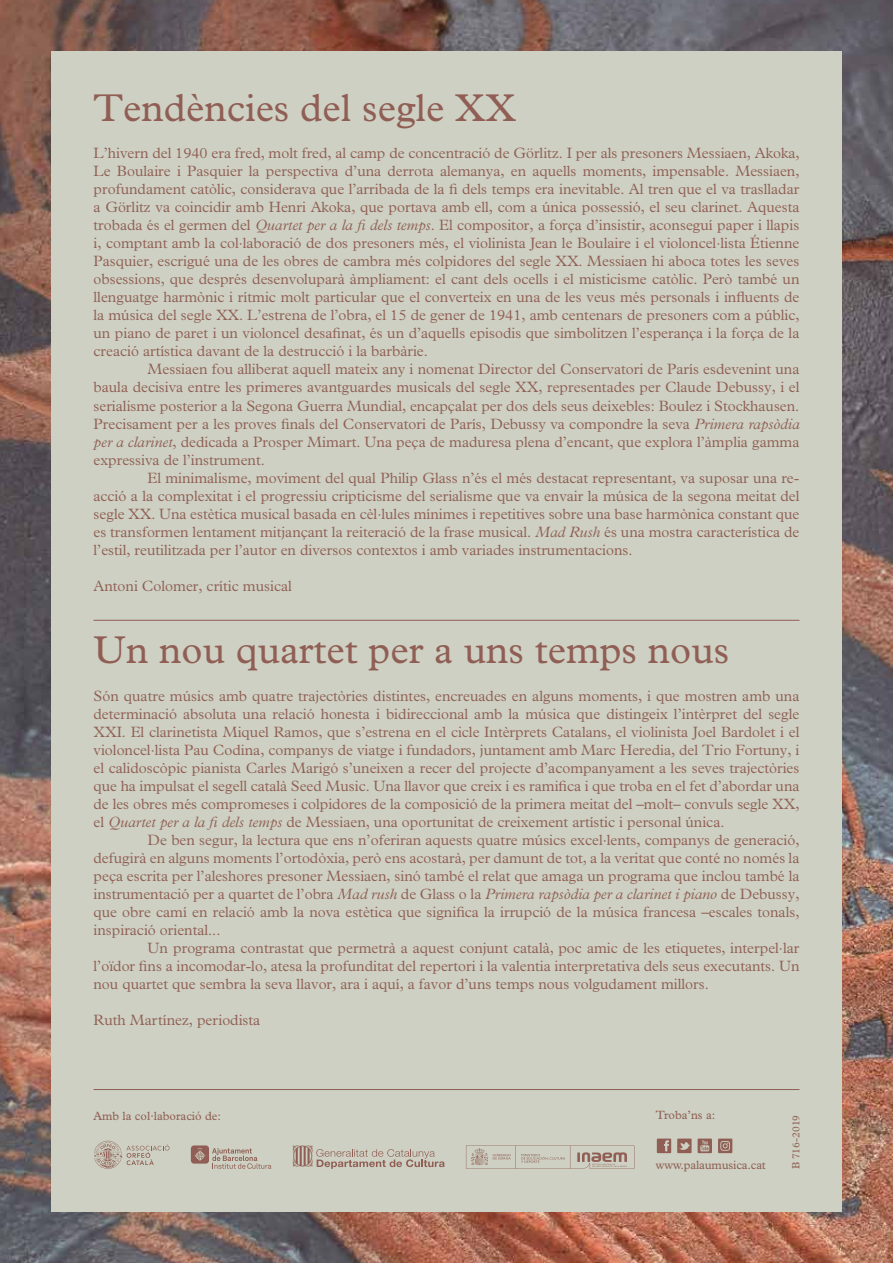
<style>
.page{position:relative;width:893px;height:1263px;background:#fff}
.page>*{position:absolute;margin:0;border:0;box-sizing:border-box;transform-origin:0 0}
.t1{font:39px "Plantin Std";color:#905e54}
.t2{font:300 15px/18px "Plantin Std";color:#905e54;text-align:justify}
.t3{font:12px "Plantin Std";color:#905e54}
.t4{font:10.5px "Plantin Std";color:#905e54}
.s1{font-style:italic}
</style>
<div class="page">
<img style="left:0;top:0;width:893px;height:1263px">
<div style="left:51px;top:51px;width:791px;height:1161px;background:#cdd0c2"></div>
<div style="left:191px;top:1145px;width:18px;height:18px;background:#905e54;border-radius:3px"></div>
<svg style="left:194px;top:1148px;width:11px;height:13px"></svg>
<svg style="left:293px;top:1145px;width:152px;height:24px"></svg>
<svg style="left:94px;top:1141px;width:75px;height:28px"></svg>
<svg style="left:466px;top:1145px;width:168px;height:24px"></svg>
<svg style="left:657px;top:1138px;width:14px;height:15px"></svg>
<svg style="left:718px;top:1138px;width:14px;height:15px"></svg>
<svg style="left:677px;top:1138px;width:15px;height:15px"></svg>
<svg style="left:698px;top:1138px;width:14px;height:15px"></svg>
<hr style="left:94px;top:1089px;width:705px;height:1px;background:#905e54">
<hr style="left:94px;top:620px;width:705px;height:1px;background:#905e54">
<svg style="left:212px;top:1148px;width:59px;height:21px"></svg>
<h1 class="t1" style="left:94px;top:85px;width:424px">Tendències del segle XX</h1>
<p class="t2" style="left:94px;top:144px;width:707px">L’hivern del 1940 era fred, molt fred, al camp de concentració de Görlitz. I per als presoners Messiaen, Akoka, Le Boulaire i Pasquier la perspectiva d’una derrota alemanya, en aquells moments, impensable. Messiaen, profundament catòlic, considerava que l’arribada de la fi dels temps era inevitable. Al tren que el va traslladar a Görlitz va coincidir amb Henri Akoka, que portava amb ell, com a única possessió, el seu clarinet. Aquesta trobada és el germen del <span class="s1">Quartet per a la fi dels temps</span>. El compositor, a força d’insistir, aconseguí paper i llapis i, comptant amb la col·laboració de dos presoners més, el violinista Jean le Boulaire i el violoncel·lista Étienne Pasquier, escrigué una de les obres de cambra més colpidores del segle XX. Messiaen hi aboca totes les seves obsessions, que després desenvoluparà àmpliament: el cant dels ocells i el misticisme catòlic. Però també un llenguatge harmònic i rítmic molt particular que el converteix en una de les veus més personals i influents de la música del segle XX. L’estrena de l’obra, el 15 de gener de 1941, amb centenars de presoners com a públic, un piano de paret i un violoncel desafinat, és un d’aquells episodis que simbolitzen l’esperança i la força de la creació artística davant de la destrucció i la barbàrie.</p>
<p class="t2" style="left:94px;top:360px;width:707px;text-indent:54px">Messiaen fou alliberat aquell mateix any i nomenat Director del Conservatori de París esdevenint una baula decisiva entre les primeres avantguardes musicals del segle XX, representades per Claude Debussy, i el serialisme posterior a la Segona Guerra Mundial, encapçalat per dos dels seus deixebles: Boulez i Stockhausen.<br>Precisament per a les proves finals del Conservatori de París, Debussy va compondre la seva <span class="s1">Primera rapsòdia per a clarinet</span>, dedicada a Prosper Mimart. Una peça de maduresa plena d’encant, que explora l’àmplia gamma expressiva de l’instrument.</p>
<p class="t2" style="left:94px;top:468px;width:707px;text-indent:54px">El minimalisme, moviment del qual Philip Glass n’és el més destacat representant, va suposar una re&shy;acció a la complexitat i el progressiu cripticisme del serialisme que va envair la música de la segona meitat del segle XX. Una estètica musical basada en cèl·lules mínimes i repetitives sobre una base harmònica constant que es transformen lentament mitjançant la reiteració de la frase musical. <span class="s1">Mad Rush</span> és una mostra característica de l’estil, reutilitzada per l’autor en diversos contextos i amb variades instrumentacions.</p>
<p class="t2" style="left:94px;top:576px;width:200px">Antoni Colomer, crític musical</p>
<h1 class="t1" style="left:94px;top:628px;width:637px">Un nou quartet per a uns temps nous</h1>
<p class="t2" style="left:94px;top:687px;width:707px">Són quatre músics amb quatre trajectòries distintes, encreuades en alguns moments, i que mostren amb una determinació absoluta una relació honesta i bidireccional amb la música que distingeix l’intèrpret del segle XXI. El clarinetista Miquel Ramos, que s’estrena en el cicle Intèrprets Catalans, el violinista Joel Bardolet i el violoncel·lista Pau Codina, companys de viatge i fundadors, juntament amb Marc Heredia, del Trio Fortuny, i el calidoscòpic pianista Carles Marigó s’uneixen a recer del projecte d’acompanyament a les seves trajectòries que ha impulsat el segell català Seed Music. Una llavor que creix i es ramifica i que troba en el fet d’abordar una de les obres més compromeses i colpidores de la composició de la primera meitat del –molt– convuls segle XX, el <span class="s1">Quartet per a la fi dels temps</span> de Messiaen, una oportunitat de creixement artístic i personal única.</p>
<p class="t2" style="left:94px;top:831px;width:707px;text-indent:54px">De ben segur, la lectura que ens n’oferiran aquests quatre músics excel·lents, companys de generació, defugirà en alguns moments l’ortodòxia, però ens acostarà, per damunt de tot, a la veritat que conté no només la peça escrita per l’aleshores presoner Messiaen, sinó també el relat que amaga un programa que inclou també la instrumentació per a quartet de l’obra <span class="s1">Mad rush</span> de Glass o la <span class="s1">Primera rapsòdia per a clarinet i piano</span> de Debussy, que obre camí en relació amb la nova estètica que significa la irrupció de la música francesa –escales tonals, inspiració oriental...</p>
<p class="t2" style="left:94px;top:939px;width:707px;text-indent:54px">Un programa contrastat que permetrà a aquest conjunt català, poc amic de les etiquetes, interpel·lar l’oïdor fins a incomodar-lo, atesa la profunditat del repertori i la valentia interpretativa dels seus executants. Un nou quartet que sembra la seva llavor, ara i aquí, a favor d’uns temps nous volgudament millors.</p>
<p class="t2" style="left:94px;top:1011px;width:168px">Ruth Martínez, periodista</p>
<p class="t3" style="left:94px;top:1108px;width:129px">Amb la col·laboració de:</p>
<p class="t3" style="left:656px;top:1108px;width:61px">Troba’ns a:</p>
<p class="t3" style="left:656px;top:1158px;width:112px">www.palaumusica.cat</p>
<p class="t4" style="left:790px;top:1169px;width:56px;rotate:-90deg">B 716-2019</p>
</div>
